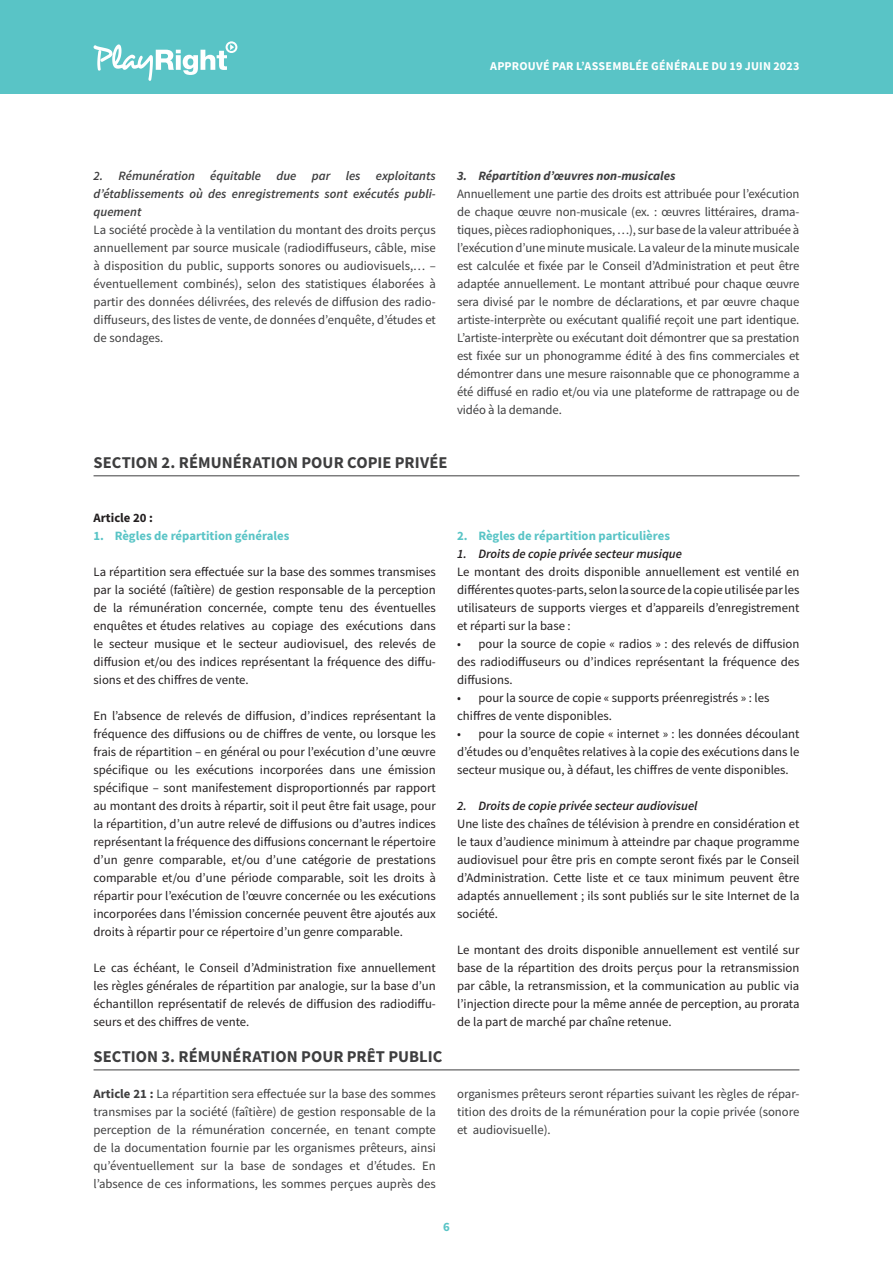
<style>
.page{position:relative;width:893px;height:1263px;background:#fff}
.page>*{position:absolute;margin:0;border:0;box-sizing:border-box;transform-origin:0 0}
.Body{font:700 16.5px "Source Sans Pro";letter-spacing:.005em;color:#3e3e3f}
.Body-2{font:12.75px/18px "Source Sans Pro";color:#231f20;text-align:justify}
.Body-3{font:12.75px/18px "Source Sans Pro";color:#3e3e3f;text-align:justify}
.Body-4{font:italic 600 12.75px/18px "Source Sans Pro";color:#3e3e3f;text-align:justify}
.Body-5{font:italic 600 12.75px "Source Sans Pro";color:#231f20}
.Body-6{font:700 12.75px "Source Sans Pro";color:#59c4c6}
.Body-7{font:italic 700 12.75px "Source Sans Pro";color:#3e3e3f}
.Body-8{font:700 12.75px "Source Sans Pro";color:#231f20}
.t1{font:700 12px "Source Sans Pro";letter-spacing:.015em;color:#fff}
.s1{font-weight:700}
</style>
<div class="page">
<div style="left:0;top:0;width:893px;height:94px;background:#59c4c6"></div>
<svg style="left:94px;top:41px;width:143px;height:40px"></svg>
<hr style="left:94px;top:475px;width:705px;height:1px;background:#3e3e3f">
<hr style="left:94px;top:1069px;width:705px;height:1px;background:#3e3e3f">
<p class="t1" style="left:490px;top:58px;width:311px">APPROUVÉ PAR L’ASSEMBLÉE GÉNÉRALE DU 19 JUIN 2023</p>
<p class="Body-4" style="left:94px;top:167px;width:344px">2. Rémunération équitable due par les exploitants d’établissements où des enregistrements sont exécutés publi&shy;quement</p>
<p class="Body-3" style="left:94px;top:221px;width:344px">La société procède à la ventilation du montant des droits perçus annuellement par source musicale (radiodiffuseurs, câble, mise à disposition du public, supports sonores ou audiovisuels,… – éventuellement combinés), selon des statistiques élaborées à partir des données délivrées, des relevés de diffusion des radio&shy;diffuseurs, des listes de vente, de données d’enquête, d’études et de sondages.</p>
<p class="Body-7" style="left:457px;top:167px;width:220px">3. Répartition d’œuvres non-musicales</p>
<p class="Body-3" style="left:457px;top:185px;width:344px">Annuellement une partie des droits est attribuée pour l’exécution de chaque œuvre non-musicale (ex. : œuvres littéraires, drama&shy;tiques, pièces radiophoniques, …), sur base de la valeur attribuée à l’exécution d’une minute musicale. La valeur de la minute musicale est calculée et fixée par le Conseil d’Administration et peut être adaptée annuellement. Le montant attribué pour chaque œuvre sera divisé par le nombre de déclarations, et par œuvre chaque artiste-interprète ou exécutant qualifié reçoit une part identique.<br>L’artiste-interprète ou exécutant doit démontrer que sa prestation est fixée sur un phonogramme édité à des fins commerciales et démontrer dans une mesure raisonnable que ce phonogramme a été diffusé en radio et/ou via une plateforme de rattrapage ou de vidéo à la demande.</p>
<p class="Body" style="left:94px;top:451px;width:356px">SECTION 2. RÉMUNÉRATION POUR COPIE PRIVÉE</p>
<p class="Body-8" style="left:94px;top:509px;width:61px">Article 20 :</p>
<p class="Body-6" style="left:94px;top:527px;width:197px">1. Règles de répartition générales</p>
<p class="Body-2" style="left:94px;top:563px;width:344px">La répartition sera effectuée sur la base des sommes transmises par la société (faîtière) de gestion responsable de la perception de la rémunération concernée, compte tenu des éventuelles enquêtes et études relatives au copiage des exécutions dans le secteur musique et le secteur audiovisuel, des relevés de diffusion et/ou des indices représentant la fréquence des diffu&shy;sions et des chiffres de vente.</p>
<p class="Body-2" style="left:94px;top:707px;width:344px">En l’absence de relevés de diffusion, d’indices représentant la fréquence des diffusions ou de chiffres de vente, ou lorsque les frais de répartition – en général ou pour l’exécution d’une œuvre spécifique ou les exécutions incorporées dans une émission spécifique – sont manifestement disproportionnés par rapport au montant des droits à répartir, soit il peut être fait usage, pour la répartition, d’un autre relevé de diffusions ou d’autres indices représentant la fréquence des diffusions concernant le répertoire d’un genre comparable, et/ou d’une catégorie de prestations comparable et/ou d’une période comparable, soit les droits à répartir pour l’exécution de l’œuvre concernée ou les exécutions incorporées dans l’émission concernée peuvent être ajoutés aux droits à répartir pour ce répertoire d’un genre comparable.</p>
<p class="Body-2" style="left:94px;top:959px;width:344px">Le cas échéant, le Conseil d’Administration fixe annuellement les règles générales de répartition par analogie, sur la base d’un échantillon représentatif de relevés de diffusion des radiodiffu&shy;seurs et des chiffres de vente.</p>
<p class="Body" style="left:94px;top:1045px;width:350px">SECTION 3. RÉMUNÉRATION POUR PRÊT PUBLIC</p>
<p class="Body-6" style="left:457px;top:527px;width:214px">2. Règles de répartition particulières</p>
<p class="Body-5" style="left:457px;top:545px;width:226px">1. Droits de copie privée secteur musique</p>
<p class="Body-2" style="left:457px;top:563px;width:344px">Le montant des droits disponible annuellement est ventilé en différentes quotes-parts, selon la source de la copie utilisée par les utilisateurs de supports vierges et d’appareils d’enregistrement et réparti sur la base :</p>
<p class="Body-2" style="left:457px;top:635px;width:344px">• pour la source de copie « radios » : des relevés de diffusion des radiodiffuseurs ou d’indices représentant la fréquence des diffusions.</p>
<p class="Body-2" style="left:457px;top:689px;width:314px">• pour la source de copie « supports préenregistrés » : les</p>
<p class="Body-2" style="left:457px;top:707px;width:156px">chiffres de vente disponibles.</p>
<p class="Body-2" style="left:457px;top:725px;width:344px">• pour la source de copie « internet » : les données découlant d’études ou d’enquêtes relatives à la copie des exécutions dans le secteur musique ou, à défaut, les chiffres de vente disponibles.</p>
<p class="Body-5" style="left:457px;top:797px;width:242px">2. Droits de copie privée secteur audiovisuel</p>
<p class="Body-2" style="left:457px;top:815px;width:344px">Une liste des chaînes de télévision à prendre en considération et le taux d’audience minimum à atteindre par chaque programme audiovisuel pour être pris en compte seront fixés par le Conseil d’Administration. Cette liste et ce taux minimum peuvent être adaptés annuellement ; ils sont publiés sur le site Internet de la société.</p>
<p class="Body-2" style="left:457px;top:941px;width:344px">Le montant des droits disponible annuellement est ventilé sur base de la répartition des droits perçus pour la retransmission par câble, la retransmission, et la communication au public via l’injection directe pour la même année de perception, au prorata de la part de marché par chaîne retenue.</p>
<p class="Body-3" style="left:94px;top:1085px;width:344px"><span class="s1">Article 21 :</span> La répartition sera effectuée sur la base des sommes transmises par la société (faîtière) de gestion responsable de la perception de la rémunération concernée, en tenant compte de la documentation fournie par les organismes prêteurs, ainsi qu’éventuellement sur la base de sondages et d’études. En l’absence de ces informations, les sommes perçues auprès des</p>
<p class="Body-3" style="left:457px;top:1085px;width:344px">organismes prêteurs seront réparties suivant les règles de répar&shy;tition des droits de la rémunération pour la copie privée (sonore et audiovisuelle).</p>
<p class="Body-6" style="left:443px;top:1218px;width:8px">6</p>
</div>
